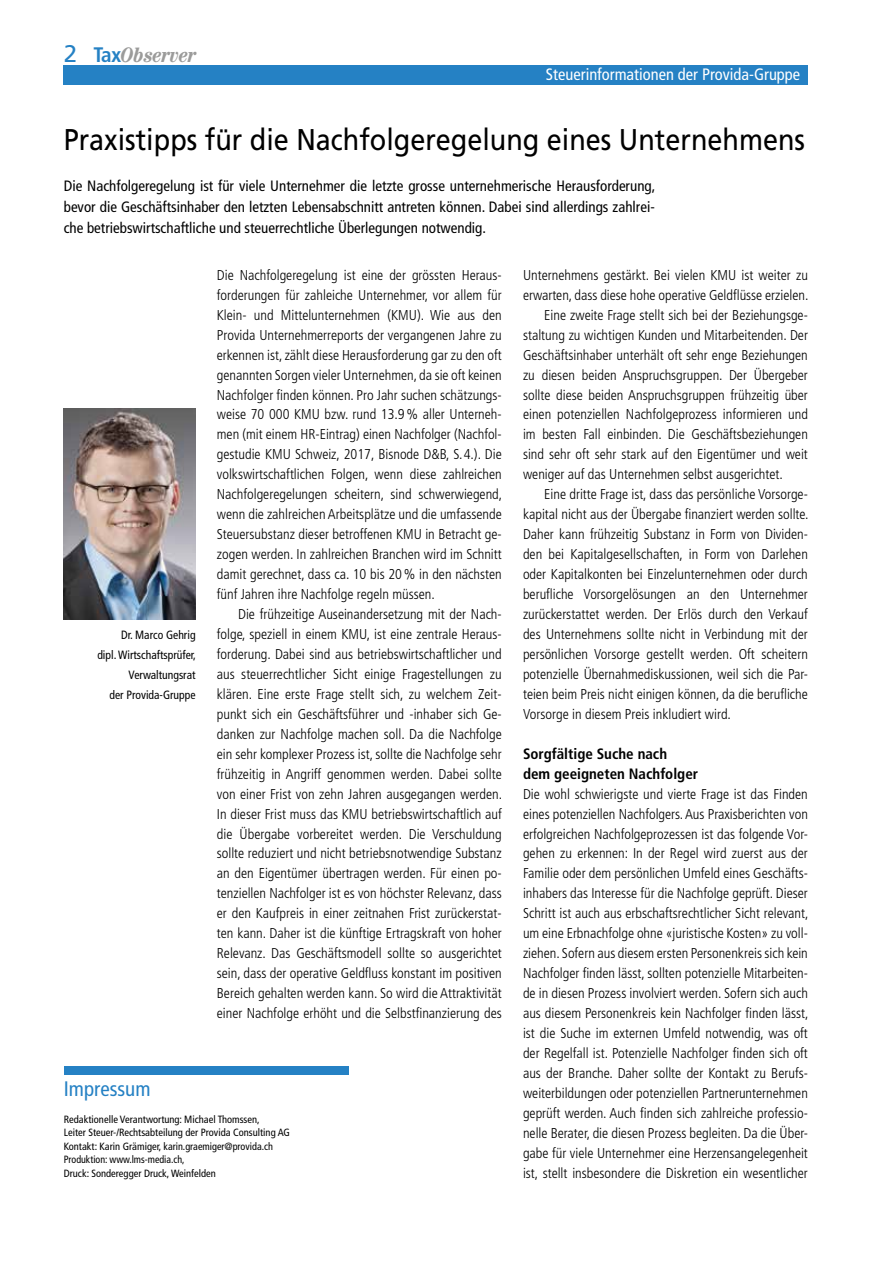
<style>
.page{position:relative;width:893px;height:1263px;background:#fff}
.page>*{position:absolute;margin:0;border:0;box-sizing:border-box;transform-origin:0 0}
.t1{font:30px "Frutiger LT";color:#000;scale:.9 1}
.t2{font:24px "Frutiger LT";color:#2581c4}
.t3{font:italic 700 condensed 21px "Century LT";color:#9b9b9a}
.t4{font:condensed 21px "Frutiger LT";color:#2581c4}
.t5{font:condensed 16.5px "Frutiger LT";color:#fff}
.t6{font:condensed 15px/21px "Frutiger LT";color:#000;text-align:justify}
.t7{font:700 condensed 15px/20px "Frutiger LT";color:#000}
.t8{font:300 condensed 14.25px/20px "Frutiger LT";color:#000;text-align:justify}
.t9{font:condensed 12px/20px "Frutiger LT";color:#000;text-align:right}
.t10{font:condensed 10.5px/13.5px "Frutiger LT";color:#000}
.s1{font-family:"Frutiger LT";font-style:normal;color:#2581c4}
</style>
<div class="page">
<div style="left:64px;top:66px;width:744px;height:19px;background:#2581c4"></div>
<img style="left:64px;top:408px;width:132px;height:211px">
<div style="left:64px;top:1066px;width:285px;height:8px;background:#2581c4"></div>
<h2 class="t2" style="left:64px;top:40px;width:15px">2</h2>
<h3 class="t3" style="left:94px;top:42px;width:104px"><span class="s1">Tax</span>Observer</h3>
<p class="t5" style="left:546px;top:65px;width:256px">Steuerinformationen der Provida-Gruppe</p>
<h1 class="t1" style="left:64px;top:122px;width:825px">Praxistipps für die Nachfolgeregelung eines Unternehmens</h1>
<p class="t6" style="left:64px;top:176px;width:593px">Die Nachfolgeregelung ist für viele Unternehmer die letzte grosse unternehmerische Herausforderung, bevor die Geschäftsinhaber den letzten Lebensabschnitt antreten können. Dabei sind allerdings zahlrei&shy;che betriebswirtschaftliche und steuerrechtliche Überlegungen notwendig.</p>
<p class="t8" style="left:217px;top:265px;width:287px">Die Nachfolgeregelung ist eine der grössten Heraus&shy;forderungen für zahleiche Unternehmer, vor allem für Klein- und Mittelunternehmen (KMU). Wie aus den Provida Unternehmerreports der vergangenen Jahre zu erkennen ist, zählt diese Herausforderung gar zu den oft genannten Sorgen vieler Unternehmen, da sie oft keinen Nachfolger finden können. Pro Jahr suchen schätzungs&shy;weise 70 000 KMU bzw. rund 13.9% aller Unterneh&shy;men (mit einem HR-Eintrag) einen Nachfolger (Nachfol&shy;gestudie KMU Schweiz, 2017, Bisnode D&amp;B, S.4.). Die volkswirtschaftlichen Folgen, wenn diese zahlreichen Nachfolgeregelungen scheitern, sind schwerwiegend, wenn die zahlreichen Arbeitsplätze und die umfassende Steuersubstanz dieser betroffenen KMU in Betracht ge&shy;zogen werden. In zahlreichen Branchen wird im Schnitt damit gerechnet, dass ca. 10 bis 20% in den nächsten fünf Jahren ihre Nachfolge regeln müssen.</p>
<p class="t8" style="left:217px;top:604px;width:287px;text-indent:21px">Die frühzeitige Auseinandersetzung mit der Nach&shy;folge, speziell in einem KMU, ist eine zentrale Heraus&shy;forderung. Dabei sind aus betriebswirtschaftlicher und aus steuerrechtlicher Sicht einige Fragestellungen zu klären. Eine erste Frage stellt sich, zu welchem Zeit&shy;punkt sich ein Geschäftsführer und -inhaber sich Ge&shy;danken zur Nachfolge machen soll. Da die Nachfolge ein sehr komplexer Prozess ist, sollte die Nachfolge sehr frühzeitig in Angriff genommen werden. Dabei sollte von einer Frist von zehn Jahren ausgegangen werden.<br>In dieser Frist muss das KMU betriebswirtschaftlich auf die Übergabe vorbereitet werden. Die Verschuldung sollte reduziert und nicht betriebsnotwendige Substanz an den Eigentümer übertragen werden. Für einen po&shy;tenziellen Nachfolger ist es von höchster Relevanz, dass er den Kaufpreis in einer zeitnahen Frist zurückerstat&shy;ten kann. Daher ist die künftige Ertragskraft von hoher Relevanz. Das Geschäftsmodell sollte so ausgerichtet sein, dass der operative Geldfluss konstant im positiven Bereich gehalten werden kann. So wird die Attraktivität einer Nachfolge erhöht und die Selbstfinanzierung des</p>
<p class="t8" style="left:523px;top:265px;width:286px">Unternehmens gestärkt. Bei vielen KMU ist weiter zu</p>
<p class="t8" style="left:523px;top:285px;width:287px">erwarten, dass diese hohe operative Geldflüsse erzielen.</p>
<p class="t8" style="left:544px;top:305px;width:265px">Eine zweite Frage stellt sich bei der Beziehungsge-</p>
<p class="t8" style="left:523px;top:325px;width:286px">staltung zu wichtigen Kunden und Mitarbeitenden. Der</p>
<p class="t8" style="left:523px;top:345px;width:286px">Geschäftsinhaber unterhält oft sehr enge Beziehungen</p>
<p class="t8" style="left:523px;top:365px;width:286px">zu diesen beiden Anspruchsgruppen. Der Übergeber</p>
<p class="t8" style="left:523px;top:385px;width:286px">sollte diese beiden Anspruchsgruppen frühzeitig über</p>
<p class="t8" style="left:523px;top:405px;width:286px">einen potenziellen Nachfolgeprozess informieren und</p>
<p class="t8" style="left:523px;top:425px;width:286px">im besten Fall einbinden. Die Geschäftsbeziehungen</p>
<p class="t8" style="left:523px;top:445px;width:286px">sind sehr oft sehr stark auf den Eigentümer und weit</p>
<p class="t8" style="left:523px;top:465px;width:261px">weniger auf das Unternehmen selbst ausgerichtet.</p>
<p class="t8" style="left:544px;top:485px;width:265px">Eine dritte Frage ist, dass das persönliche Vorsorge-</p>
<p class="t8" style="left:523px;top:504px;width:287px">kapital nicht aus der Übergabe finanziert werden sollte.</p>
<p class="t8" style="left:523px;top:524px;width:286px">Daher kann frühzeitig Substanz in Form von Dividen-</p>
<p class="t8" style="left:523px;top:544px;width:286px">den bei Kapitalgesellschaften, in Form von Darlehen</p>
<p class="t8" style="left:523px;top:564px;width:286px">oder Kapitalkonten bei Einzelunternehmen oder durch</p>
<p class="t8" style="left:523px;top:584px;width:286px">berufliche Vorsorgelösungen an den Unternehmer</p>
<p class="t8" style="left:523px;top:604px;width:286px">zurückerstattet werden. Der Erlös durch den Verkauf</p>
<p class="t8" style="left:523px;top:624px;width:286px">des Unternehmens sollte nicht in Verbindung mit der</p>
<p class="t8" style="left:523px;top:644px;width:286px">persönlichen Vorsorge gestellt werden. Oft scheitern</p>
<p class="t8" style="left:523px;top:664px;width:286px">potenzielle Übernahmediskussionen, weil sich die Par-</p>
<p class="t8" style="left:523px;top:684px;width:286px">teien beim Preis nicht einigen können, da die berufliche</p>
<p class="t8" style="left:523px;top:704px;width:209px">Vorsorge in diesem Preis inkludiert wird.</p>
<p class="t7" style="left:523px;top:743px;width:177px">Sorgfältige Suche nach<br>dem geeigneten Nachfolger</p>
<p class="t8" style="left:523px;top:784px;width:287px">Die wohl schwierigste und vierte Frage ist das Finden eines potenziellen Nachfolgers. Aus Praxisberichten von erfolgreichen Nachfolgeprozessen ist das folgende Vor&shy;gehen zu erkennen: In der Regel wird zuerst aus der Familie oder dem persönlichen Umfeld eines Geschäfts&shy;inhabers das Interesse für die Nachfolge geprüft. Dieser Schritt ist auch aus erbschaftsrechtlicher Sicht relevant, um eine Erbnachfolge ohne «juristische Kosten» zu voll&shy;ziehen. Sofern aus diesem ersten Personenkreis sich kein Nachfolger finden lässt, sollten potenzielle Mitarbeiten&shy;de in diesen Prozess involviert werden. Sofern sich auch aus diesem Personenkreis kein Nachfolger finden lässt, ist die Suche im externen Umfeld notwendig, was oft der Regelfall ist. Potenzielle Nachfolger finden sich oft aus der Branche. Daher sollte der Kontakt zu Berufs&shy;weiterbildungen oder potenziellen Partnerunternehmen geprüft werden. Auch finden sich zahlreiche professio&shy;nelle Berater, die diesen Prozess begleiten. Da die Über&shy;gabe für viele Unternehmer eine Herzensangelegenheit ist, stellt insbesondere die Diskretion ein wesentlicher</p>
<p class="t9" style="left:97px;top:625px;width:100px">Dr. Marco Gehrig<br>dipl. Wirtschaftsprüfer,<br>Verwaltungsrat<br>der Provida-Gruppe</p>
<h3 class="t4" style="left:64px;top:1076px;width:88px">Impressum</h3>
<p class="t10" style="left:64px;top:1112px;width:228px">Redaktionelle Verantwortung: Michael Thomssen,<br>Leiter Steuer-/Rechtsabteilung der Provida Consulting AG Kontakt: Karin Grämiger, karin.graemiger@provida.ch Produktion: www.lms-media.ch,<br>Druck: Sonderegger Druck, Weinfelden</p>
</div>
